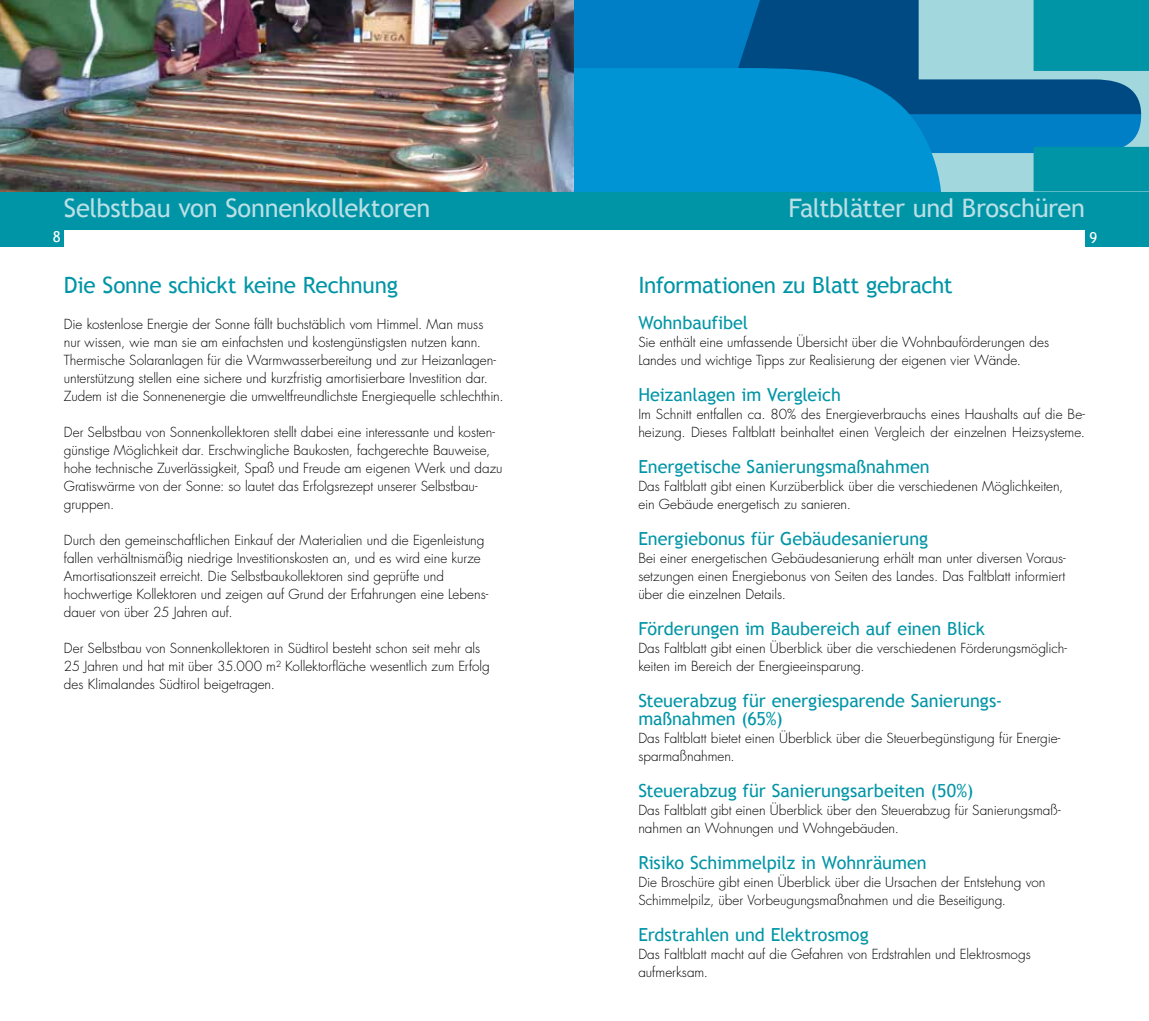
<style>
.page{position:relative;width:1149px;height:1021px;background:#fff}
.page>*{position:absolute;margin:0;border:0;box-sizing:border-box;transform-origin:0 0}
.t1{font:25.5px "Trebuchet MS";letter-spacing:-.015em;color:#bbdfe6}
.t2{font:22.5px "Trebuchet MS";letter-spacing:-.015em;color:#0095a6}
.t3{font:18px/18px "Trebuchet MS";letter-spacing:-.005em;color:#0095a6}
.t4{font:15px "Trebuchet MS";color:#fff}
.t5{font:300 13.5px/18px "Futura";letter-spacing:-.005em;color:#000}
</style>
<div class="page">
<div style="left:0;top:230px;width:64px;height:17px;background:#0095a6"></div>
<div style="left:1084px;top:230px;width:64px;height:17px;background:#0095a6"></div>
<div style="left:0;top:191px;width:1148px;height:38px;background:#0095a6"></div>
<img style="left:0;top:0;width:574px;height:191px">
<svg style="left:574px;top:0;width:574px;height:191px;background:#158abd"></svg>
<h1 class="t1" style="left:64px;top:192px;width:368px">Selbstbau von Sonnenkollektoren</h1>
<h1 class="t1" style="left:788px;top:192px;width:298px">Faltblätter und Broschüren</h1>
<p class="t4" style="left:53px;top:228px;width:9px">8</p>
<p class="t4" style="left:1089px;top:229px;width:9px">9</p>
<h2 class="t2" style="left:64px;top:272px;width:335px">Die Sonne schickt keine Rechnung</h2>
<p class="t5" style="left:64px;top:315px;width:441px">Die kostenlose Energie der Sonne fällt buchstäblich vom Himmel. Man muss<br>nur wissen, wie man sie am einfachsten und kostengünstigsten nutzen kann.<br>Thermische Solaranlagen für die Warmwasserbereitung und zur Heizanlagen&shy;unterstützung stellen eine sichere und kurzfristig amortisierbare Investition dar.<br>Zudem ist die Sonnenenergie die umweltfreundlichste Energiequelle schlechthin.</p>
<p class="t5" style="left:64px;top:423px;width:440px">Der Selbstbau von Sonnenkollektoren stellt dabei eine interessante und kosten&shy;günstige Möglichkeit dar. Erschwingliche Baukosten, fachgerechte Bauweise, hohe technische Zuverlässigkeit, Spaß und Freude am eigenen Werk und dazu Gratiswärme von der Sonne: so lautet das Erfolgsrezept unserer Selbstbau&shy;gruppen.</p>
<p class="t5" style="left:64px;top:531px;width:426px">Durch den gemeinschaftlichen Einkauf der Materialien und die Eigenleistung fallen verhältnismäßig niedrige Investitionskosten an, und es wird eine kurze Amortisationszeit erreicht. Die Selbstbaukollektoren sind geprüfte und hochwertige Kollektoren und zeigen auf Grund der Erfahrungen eine Lebens&shy;dauer von über 25 Jahren auf.</p>
<p class="t5" style="left:64px;top:639px;width:427px">Der Selbstbau von Sonnenkollektoren in Südtirol besteht schon seit mehr als<br>25 Jahren und hat mit über 35.000 m² Kollektorfläche wesentlich zum Erfolg des Klimalandes Südtirol beigetragen.</p>
<h2 class="t2" style="left:638px;top:272px;width:316px">Informationen zu Blatt gebracht</h2>
<h3 class="t3" style="left:638px;top:314px;width:111px">Wohnbaufibel</h3>
<p class="t5" style="left:638px;top:333px;width:412px">Sie enthält eine umfassende Übersicht über die Wohnbauförderungen des<br>Landes und wichtige Tipps zur Realisierung der eigenen vier Wände.</p>
<h3 class="t3" style="left:638px;top:386px;width:204px">Heizanlagen im Vergleich</h3>
<p class="t5" style="left:638px;top:405px;width:448px">Im Schnitt entfallen ca. 80% des Energieverbrauchs eines Haushalts auf die Be&shy;heizung. Dieses Faltblatt beinhaltet einen Vergleich der einzelnen Heizsysteme.</p>
<h3 class="t3" style="left:638px;top:458px;width:293px">Energetische Sanierungsmaßnahmen</h3>
<p class="t5" style="left:638px;top:477px;width:426px">Das Faltblatt gibt einen Kurzüberblick über die verschiedenen Möglichkeiten, ein Gebäude energetisch zu sanieren.</p>
<h3 class="t3" style="left:638px;top:530px;width:291px">Energiebonus für Gebäudesanierung</h3>
<p class="t5" style="left:638px;top:549px;width:429px;text-align:justify">Bei einer energetischen Gebäudesanierung erhält man unter diversen Voraus&shy;setzungen einen Energiebonus von Seiten des Landes. Das Faltblatt informiert über die einzelnen Details.</p>
<h3 class="t3" style="left:638px;top:620px;width:348px">Förderungen im Baubereich auf einen Blick</h3>
<p class="t5" style="left:638px;top:639px;width:430px">Das Faltblatt gibt einen Überblick über die verschiedenen Förderungsmöglich&shy;keiten im Bereich der Energieeinsparung.</p>
<h3 class="t3" style="left:638px;top:692px;width:365px">Steuerabzug für energiesparende Sanierungs&shy;maßnahmen (65%)</h3>
<p class="t5" style="left:638px;top:729px;width:423px">Das Faltblatt bietet einen Überblick über die Steuerbegünstigung für Energie&shy;sparmaßnahmen.</p>
<h3 class="t3" style="left:638px;top:782px;width:336px">Steuerabzug für Sanierungsarbeiten (50%)</h3>
<p class="t5" style="left:638px;top:801px;width:423px">Das Faltblatt gibt einen Überblick über den Steuerabzug für Sanierungsmaß&shy;nahmen an Wohnungen und Wohngebäuden.</p>
<h3 class="t3" style="left:638px;top:854px;width:290px">Risiko Schimmelpilz in Wohnräumen</h3>
<p class="t5" style="left:638px;top:873px;width:408px">Die Broschüre gibt einen Überblick über die Ursachen der Entstehung von<br>Schimmelpilz, über Vorbeugungsmaßnahmen und die Beseitigung.</p>
<h3 class="t3" style="left:638px;top:926px;width:232px">Erdstrahlen und Elektrosmog</h3>
<p class="t5" style="left:638px;top:945px;width:394px">Das Faltblatt macht auf die Gefahren von Erdstrahlen und Elektrosmogs aufmerksam.</p>
</div>
